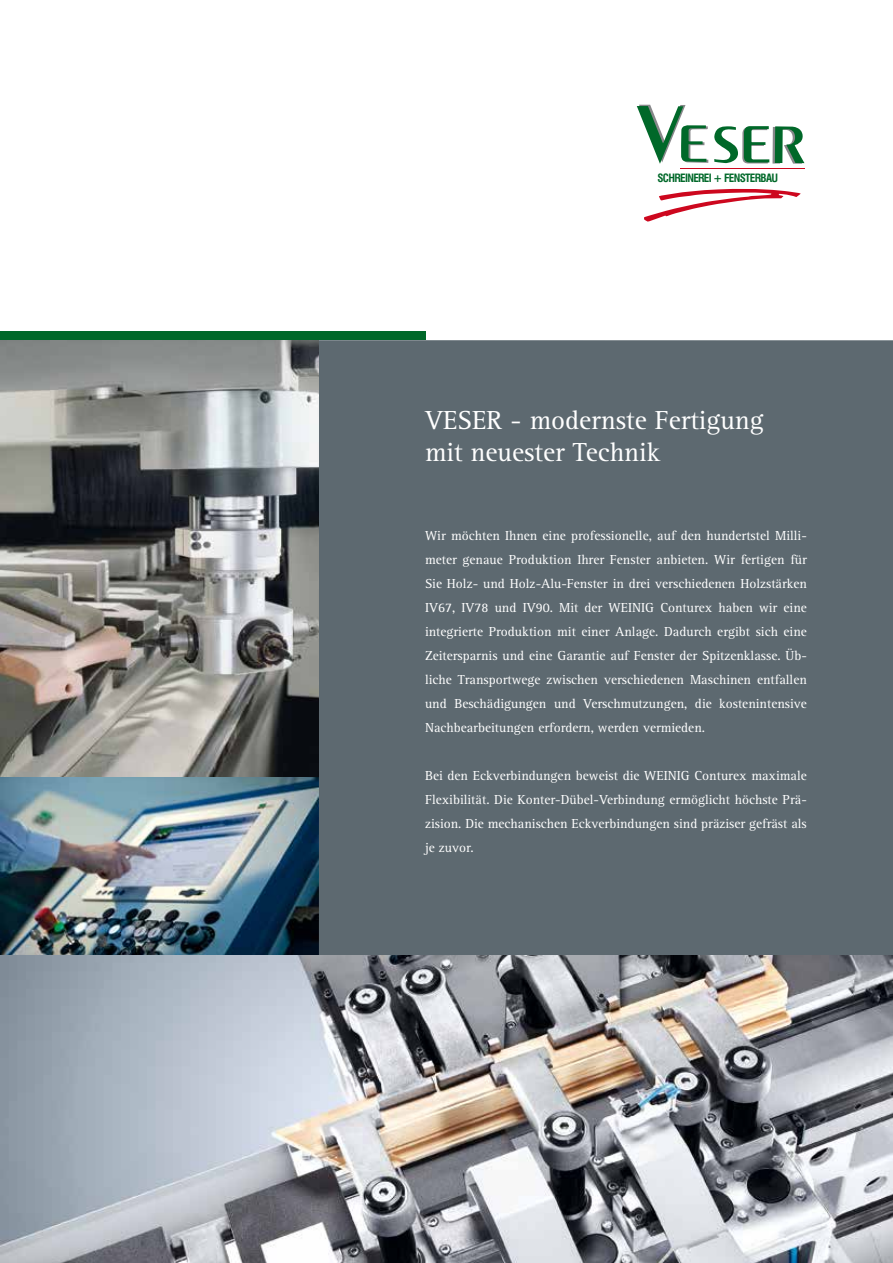
<style>
.page{position:relative;width:893px;height:1263px;background:#fff}
.page>*{position:absolute;margin:0;border:0;box-sizing:border-box;transform-origin:0 0}
.t1{font:27px/32.4px "Rotis Serif";color:#fff}
.t2{font:13.5px/24px "Rotis Serif";color:#fff;text-align:justify}
.t3{font:700 condensed 11.25px "Swiss 721 BT";letter-spacing:-.06em;color:#006829}
</style>
<div class="page">
<img style="left:0;top:340px;width:319px;height:616px">
<div style="left:319px;top:340px;width:574px;height:616px;background:#5d6970"></div>
<div style="left:0;top:332px;width:425px;height:8px;background:#006829"></div>
<svg style="left:637px;top:105px;width:167px;height:59px"></svg>
<hr style="left:680px;top:168px;width:125px;height:1px;background:#cd071e">
<svg style="left:644px;top:188px;width:157px;height:34px"></svg>
<img style="left:0;top:956px;width:893px;height:307px">
<p class="t3" style="left:657px;top:171px;width:122px">SCHREINEREI + FENSTERBAU</p>
<h1 class="t1" style="left:425px;top:404px;width:340px">VESER - modernste Fertigung mit neuester Technik</h1>
<p class="t2" style="left:425px;top:524px;width:383px">Wir möchten Ihnen eine professionelle, auf den hundertstel Milli&shy;meter genaue Produktion Ihrer Fenster anbieten. Wir fertigen für Sie Holz- und Holz-Alu-Fenster in drei verschiedenen Holzstärken IV67, IV78 und IV90. Mit der WEINIG Conturex haben wir eine integrierte Produktion mit einer Anlage. Dadurch ergibt sich eine Zeitersparnis und eine Garantie auf Fenster der Spitzenklasse. Üb&shy;liche Transportwege zwischen verschiedenen Maschinen entfallen und Beschädigungen und Verschmutzungen, die kostenintensive Nachbearbeitungen erfordern, werden vermieden.</p>
<p class="t2" style="left:425px;top:764px;width:383px">Bei den Eckverbindungen beweist die WEINIG Conturex maximale Flexibilität. Die Konter-Dübel-Verbindung ermöglicht höchste Prä&shy;zision. Die mechanischen Eckverbindungen sind präziser gefräst als je zuvor.</p>
</div>
